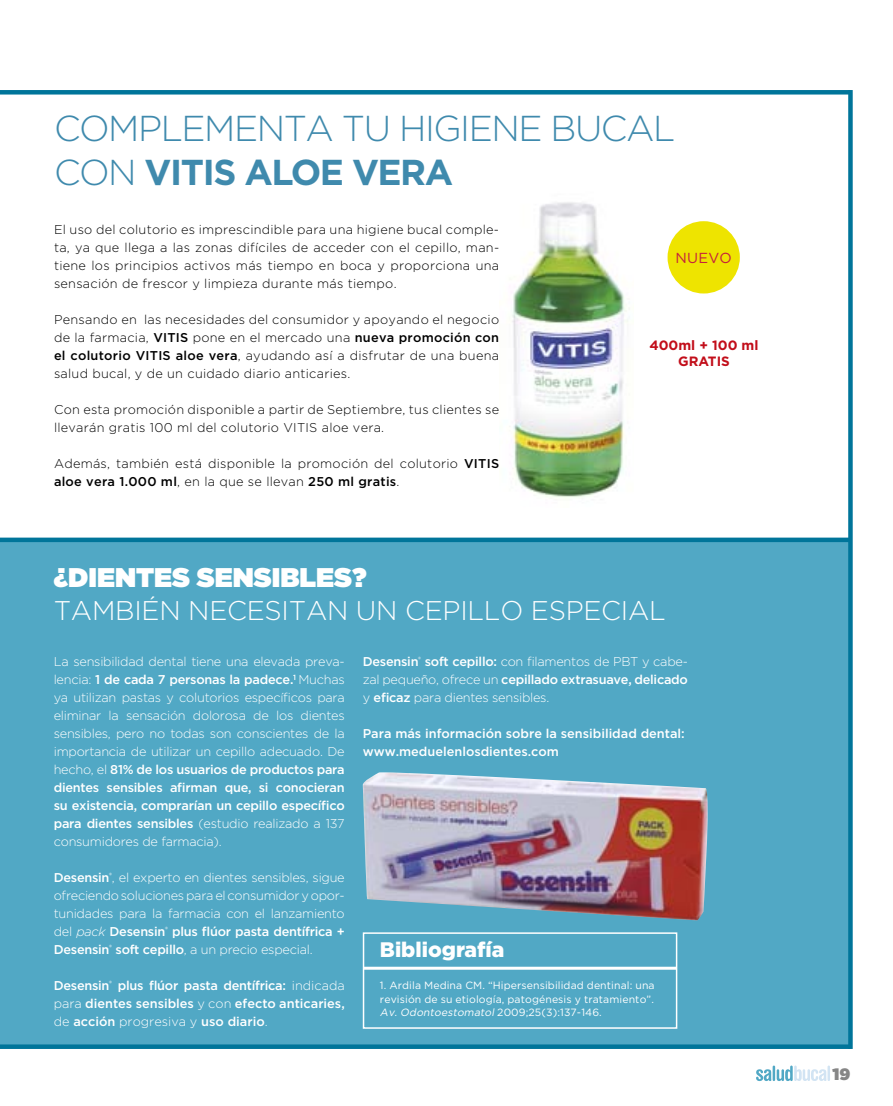
<style>
.page{position:relative;width:893px;height:1106px;background:#fff}
.page>*{position:absolute;margin:0;border:0;box-sizing:border-box;transform-origin:0 0}
.t1{font:300 36px "Gotham";letter-spacing:-.04em;color:#3f8aad}
.t2{font:700 36px "Gotham";letter-spacing:-.04em;color:#3f8aad}
.t3{font:300 27px "Gotham";letter-spacing:-.01em;color:#fff}
.t4{font:900 27px "Gotham";color:#fff}
.t5{font:900 21px "Gotham";color:#fff}
.t6{font:900 16.5px "Gotham";color:#868686}
.t7{font:14.55px "Gotham";letter-spacing:.02em;color:#c51f3d}
.t8{font:700 13.5px/16.2px "Gotham";color:#c20e1a}
.t9{font:300 12.75px/18px "Gotham";letter-spacing:-.02em;color:#fff;text-align:justify}
.t10{font:300 12.75px/18px "Gotham";letter-spacing:.02em;color:#000;text-align:justify}
.t11{font:500 12.75px/18px "Gotham";color:#fff;text-align:justify}
.t12{font:10.5px/13.5px "Gotham";letter-spacing:.01em;color:#fff;text-align:justify}
.s1{font-weight:300}
.s2{font-weight:500}
.s3{font-style:italic}
</style>
<div class="page">
<img style="left:512px;top:202px;width:118px;height:297px">
<div style="left:0;top:540px;width:850px;height:505px;background:#51a8c5"></div>
<img style="left:363px;top:772px;width:345px;height:148px">
<div style="left:0;top:537px;width:850px;height:5px;background:#00759a"></div>
<div style="left:363px;top:932px;width:314px;height:96px;background:#51a8c5;border:2px solid #fff"></div>
<hr style="left:363px;top:966px;width:314px;height:3px;background:#fff">
<div style="left:667px;top:221px;width:73px;height:72px;background:#eee400;border-radius:50%"></div>
<svg style="left:756px;top:1065px;width:74px;height:16px"></svg>
<div style="left:0;top:1044px;width:850px;height:5px;background:#00759a"></div>
<hr style="left:0;top:90px;width:850px;height:4px;background:#00759a">
<div style="left:848px;top:90px;width:5px;height:959px;background:#00759a"></div>
<p class="t1" style="left:54px;top:107px;width:79px">Compl</p>
<p class="t1" style="left:182px;top:107px;width:482px">em enta tu higi ene bucal</p>
<p class="t2" style="left:54px;top:151px;width:110px"><span class="s1">con</span> VITIS</p>
<p class="t2" style="left:244px;top:151px;width:210px">ALOE VERA</p>
<p class="t10" style="left:54px;top:220px;width:447px">El uso del colutorio es imprescindible para una higiene bucal comple&shy;ta, ya que llega a las zonas difíciles de acceder con el cepillo, man&shy;tiene los principios activos más tiempo en boca y proporciona una sensación de frescor y limpieza durante más tiempo.</p>
<p class="t10" style="left:54px;top:310px;width:447px">Pensando en las necesidades del consumidor y apoyando el negocio de la farmacia, <span class="s2">VITIS</span> pone en el mercado una <span class="s2">nueva promoción con el colutorio VITIS aloe vera</span>, ayudando así a disfrutar de una buena salud bucal, y de un cuidado diario anticaries.</p>
<p class="t10" style="left:54px;top:400px;width:447px">Con esta promoción disponible a partir de Septiembre, tus clientes se llevarán gratis 100 ml del colutorio VITIS aloe vera.</p>
<p class="t10" style="left:54px;top:454px;width:439px">Además, también está disponible la promoción del colutorio <span class="s2">VITIS aloe vera 1.000 ml</span>, en la que se llevan <span class="s2">250 ml gratis</span>.</p>
<p class="t7" style="left:675px;top:249px;width:58px">NUEVO</p>
<p class="t8" style="left:678px;top:337px;width:82px;text-indent:-29px">400ML + 100 ML<br>GRATIS</p>
<p class="t4" style="left:54px;top:561px;width:53px">¿DIENTES</p>
<p class="t4" style="left:197px;top:561px;width:19px">SENSIBLES</p>
<p class="t4" style="left:352px;top:561px;width:16px">?</p>
<p class="t3" style="left:54px;top:594px;width:54px">Tambi</p>
<p class="t3" style="left:142px;top:594px;width:316px">én necesitan un cepill</p>
<p class="t3" style="left:500px;top:594px;width:157px">o especial</p>
<p class="t9" style="left:54px;top:652px;width:293px">La sensibilidad dental tiene una elevada preva&shy;lencia: <span class="s2">1 de cada 7 personas la padece.</span><sup>1</sup> Muchas ya utilizan pastas y colutorios específicos para eliminar la sensación dolorosa de los dientes sensibles, pero no todas son conscientes de la importancia de utilizar un cepillo adecuado. De hecho, el <span class="s2">81% de los usuarios de productos para dientes sensibles afirman que, si conocieran su existencia, comprarían un cepillo específico para dientes sensibles</span> (estudio realizado a 137 consumidores de farmacia).</p>
<p class="t9" style="left:54px;top:868px;width:293px"><span class="s2">Desensin</span><sup>®</sup>, el experto en dientes sensibles, sigue ofreciendo soluciones para el consumidor y opor&shy;tunidades para la farmacia con el lanzamiento del <span class="s3">pack</span> <span class="s2">Desensin</span><sup>®</sup> <span class="s2">plus flúor pasta dentífrica + Desensin</span><sup>®</sup> <span class="s2">soft cepillo</span>, a un precio especial.</p>
<p class="t11" style="left:54px;top:976px;width:293px">Desensin<sup>®</sup> plus flúor pasta dentífrica: <span class="s1">indicada para</span> dientes sensibles <span class="s1">y con</span> efecto anticaries, <span class="s1">de</span> acción <span class="s1">progresiva y</span> uso diario<span class="s1">.</span></p>
<p class="t9" style="left:363px;top:652px;width:327px"><span class="s2">Desensin</span><sup>®</sup> <span class="s2">soft cepillo:</span> con filamentos de PBT y cabe&shy;zal pequeño, ofrece un <span class="s2">cepillado extrasuave, delicado </span>y <span class="s2">eficaz</span> para dientes sensibles.</p>
<p class="t11" style="left:363px;top:724px;width:323px">Para más información sobre la sensibilidad dental: www.meduelenlosdientes.com</p>
<p class="t5" style="left:380px;top:937px;width:126px">Bibliografía</p>
<p class="t12" style="left:380px;top:978px;width:276px">1. Ardila Medina CM. “Hipersensibilidad dentinal: una revisión de su etiología, patogénesis y tratamiento”.<br><span class="s3">Av. Odontoestomatol</span> 2009;25(3):137-146.</p>
<p class="t6" style="left:833px;top:1064px;width:19px">19</p>
</div>
